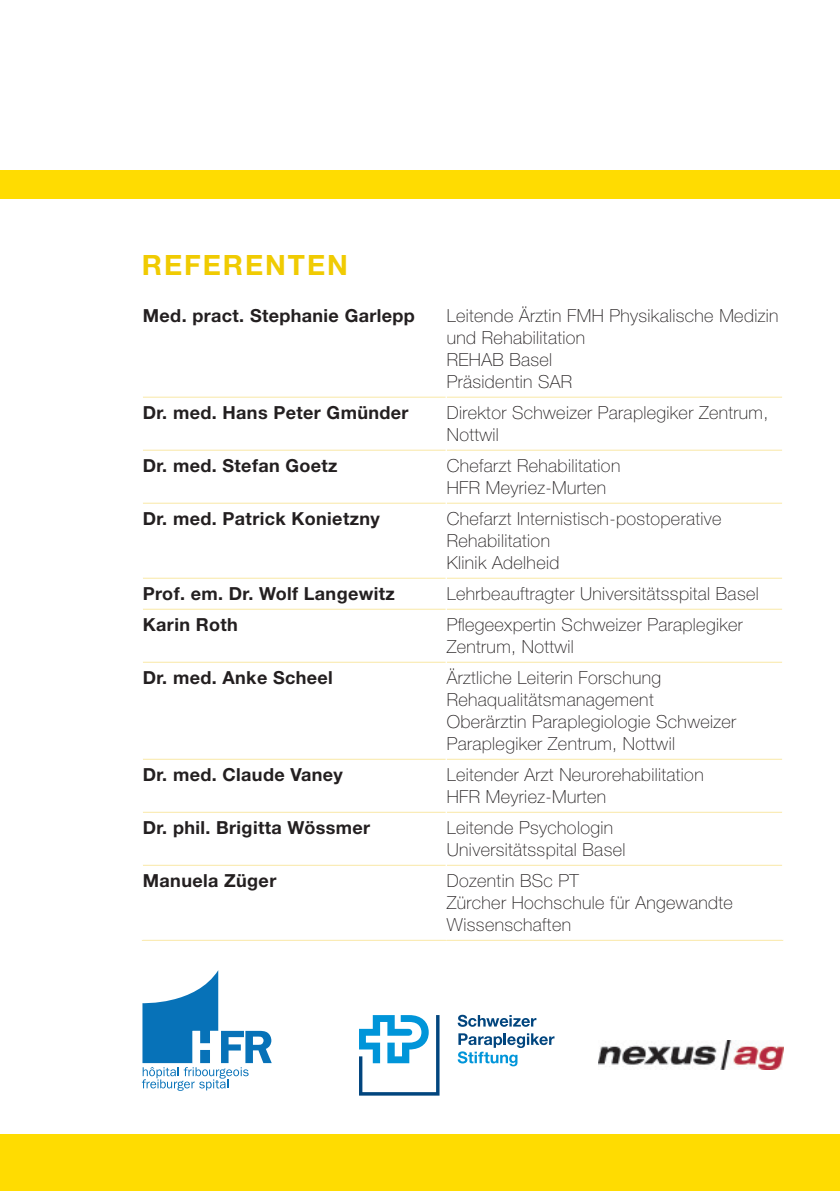
<style>
.page{position:relative;width:840px;height:1191px;background:#fff}
.page>*{position:absolute;margin:0;border:0;box-sizing:border-box;transform-origin:0 0}
.t1{font:700 28px "Helvetica Neue LT Std";letter-spacing:.07em;color:#f0cb02}
.t2{font:100 18px/22px "Helvetica Neue LT Std";letter-spacing:.02em;color:#231f20}
.t3{font:700 18px "Helvetica Neue LT Std";letter-spacing:.02em;color:#231f20}
</style>
<div class="page">
<div style="left:0;top:1134px;width:839px;height:57px;background:#ffdc01"></div>
<div style="left:0;top:170px;width:839px;height:28px;background:#ffdc01"></div>
<hr style="left:143px;top:397px;width:302px;height:1px;background:#f9e8a6">
<hr style="left:446px;top:397px;width:335px;height:1px;background:#f9e8a6">
<hr style="left:143px;top:450px;width:302px;height:1px;background:#f9e8a6">
<hr style="left:446px;top:450px;width:335px;height:1px;background:#f9e8a6">
<hr style="left:143px;top:503px;width:302px;height:1px;background:#f9e8a6">
<hr style="left:446px;top:503px;width:335px;height:1px;background:#f9e8a6">
<hr style="left:143px;top:578px;width:302px;height:1px;background:#f9e8a6">
<hr style="left:446px;top:578px;width:335px;height:1px;background:#f9e8a6">
<hr style="left:143px;top:609px;width:302px;height:1px;background:#f9e8a6">
<hr style="left:446px;top:609px;width:335px;height:1px;background:#f9e8a6">
<hr style="left:143px;top:662px;width:302px;height:1px;background:#f9e8a6">
<hr style="left:446px;top:662px;width:335px;height:1px;background:#f9e8a6">
<hr style="left:143px;top:758px;width:302px;height:1px;background:#f9e8a6">
<hr style="left:446px;top:758px;width:335px;height:1px;background:#f9e8a6">
<hr style="left:143px;top:811px;width:302px;height:1px;background:#f9e8a6">
<hr style="left:446px;top:811px;width:335px;height:1px;background:#f9e8a6">
<hr style="left:143px;top:864px;width:302px;height:1px;background:#f9e8a6">
<hr style="left:446px;top:864px;width:335px;height:1px;background:#f9e8a6">
<hr style="left:142px;top:939px;width:304px;height:1px;background:#f9e8a6">
<hr style="left:446px;top:939px;width:336px;height:1px;background:#f9e8a6">
<svg style="left:142px;top:970px;width:129px;height:120px"></svg>
<svg style="left:359px;top:1015px;width:80px;height:80px"></svg>
<svg style="left:457px;top:1014px;width:79px;height:12px"></svg>
<svg style="left:457px;top:1033px;width:97px;height:33px"></svg>
<img style="left:598px;top:1040px;width:184px;height:30px">
<h1 class="t1" style="left:142px;top:248px;width:207px">REFERENTEN</h1>
<p class="t3" style="left:143px;top:304px;width:273px">Med. pract. Stephanie Garlepp</p>
<p class="t2" style="left:446px;top:305px;width:333px">Leitende Ärztin FMH Physikalische Medizin und Rehabilitation<br>REHAB Basel<br>Präsidentin SAR</p>
<p class="t3" style="left:143px;top:401px;width:267px">Dr. med. Hans Peter Gmünder</p>
<p class="t2" style="left:446px;top:402px;width:323px">Direktor Schweizer Paraplegiker Zentrum,<br>Nottwil</p>
<p class="t3" style="left:143px;top:454px;width:196px">Dr. med. Stefan Goetz</p>
<p class="t2" style="left:446px;top:455px;width:175px">Chefarzt Rehabilitation<br>HFR Meyriez-Murten</p>
<p class="t3" style="left:143px;top:507px;width:238px">Dr. med. Patrick Konietzny</p>
<p class="t2" style="left:446px;top:508px;width:276px">Chefarzt Internistisch-postoperative<br>Rehabilitation<br>Klinik Adelheid</p>
<p class="t3" style="left:143px;top:582px;width:253px">Prof. em. Dr. Wolf Langewitz</p>
<p class="t2" style="left:446px;top:583px;width:313px">Lehrbeauftragter Universitätsspital Basel</p>
<p class="t3" style="left:143px;top:613px;width:96px">Karin Roth</p>
<p class="t2" style="left:446px;top:613px;width:297px">Pflegeexpertin Schweizer Paraplegiker<br>Zentrum, Nottwil</p>
<p class="t3" style="left:143px;top:666px;width:191px">Dr. med. Anke Scheel</p>
<p class="t2" style="left:446px;top:666px;width:291px">Ärztliche Leiterin Forschung<br>Rehaqualitätsmanagement<br>Oberärztin Paraplegiologie Schweizer<br>Paraplegiker Zentrum, Nottwil</p>
<p class="t3" style="left:143px;top:763px;width:201px">Dr. med. Claude Vaney</p>
<p class="t2" style="left:446px;top:763px;width:258px">Leitender Arzt Neurorehabilitation<br>HFR Meyriez-Murten</p>
<p class="t3" style="left:143px;top:816px;width:229px">Dr. phil. Brigitta Wössmer</p>
<p class="t2" style="left:446px;top:816px;width:180px">Leitende Psychologin<br>Universitätsspital Basel</p>
<p class="t3" style="left:143px;top:869px;width:135px">Manuela Züger</p>
<p class="t2" style="left:446px;top:869px;width:287px">Dozentin BSc PT<br>Zürcher Hochschule für Angewandte<br>Wissenschaften</p>
</div>
